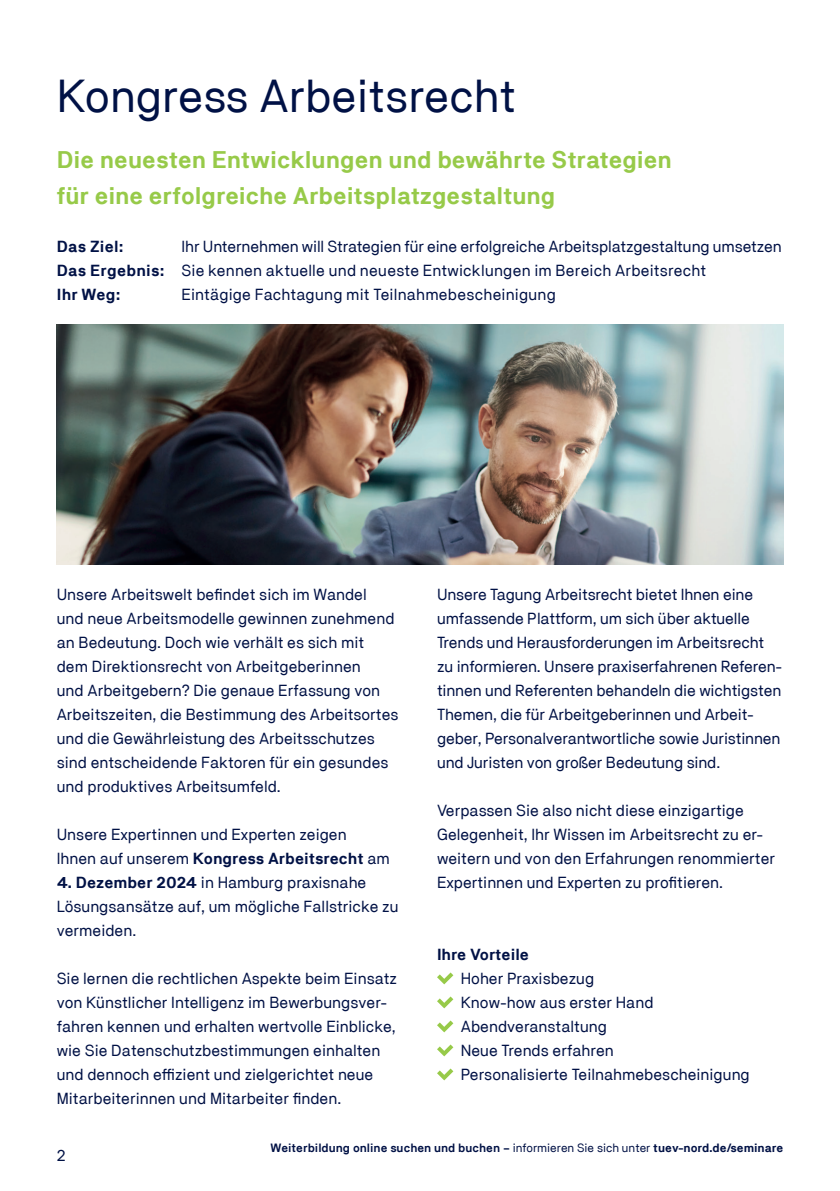
<style>
.page{position:relative;width:840px;height:1191px;background:#fff}
.page>*{position:absolute;margin:0;border:0;box-sizing:border-box;transform-origin:0 0}
.t1{font:46px "TNG Pro";color:#001145}
.t2{font:700 24px/36px "TNG Pro";letter-spacing:-.005em;color:#97ca49}
.t3{font:16px/24px "TNG Pro";color:#001145}
.t4{font:700 16px "TNG Pro";color:#001145}
.t5{font:600 12px "TNG Pro";color:#001145}
.s1{font-weight:700}
.s2{font-weight:400}
</style>
<div class="page">
<svg style="left:437px;top:972px;width:16px;height:12px"></svg>
<svg style="left:437px;top:996px;width:16px;height:12px"></svg>
<svg style="left:437px;top:1020px;width:16px;height:12px"></svg>
<svg style="left:437px;top:1044px;width:16px;height:12px"></svg>
<svg style="left:437px;top:1068px;width:16px;height:12px"></svg>
<img style="left:57px;top:324px;width:725px;height:240px">
<h1 class="t1" style="left:57px;top:69px;width:460px">Kongress Arbeitsrecht</h1>
<h2 class="t2" style="left:57px;top:141px;width:616px">Die neuesten Entwicklungen und bewährte Strategien für eine erfolgreiche Arbeitsplatzgestaltung</h2>
<p class="t3" style="left:57px;top:234px;width:726px;text-indent:125px">Ihr Unternehmen will Strategien für eine erfolgreiche Arbeitsplatzgestaltung umsetzen<br><span class="s1">Das Ergebnis:</span> Sie kennen aktuelle und neueste Entwicklungen im Bereich Arbeitsrecht<br><span class="s1">Ihr Weg:</span></p>
<p class="t4" style="left:57px;top:237px;width:68px">Das Ziel:</p>
<p class="t3" style="left:181px;top:282px;width:375px">Eintägige Fachtagung mit Teilnahmebescheinigung</p>
<p class="t3" style="left:57px;top:582px;width:343px">Unsere Arbeitswelt befindet sich im Wandel<br>und neue Arbeitsmodelle gewinnen zunehmend an Bedeutung. Doch wie verhält es sich mit dem Direktionsrecht von Arbeitgeberinnen<br>und Arbeitgebern? Die genaue Erfassung von Arbeitszeiten, die Bestimmung des Arbeitsortes und die Gewährleistung des Arbeitsschutzes sind entscheidende Faktoren für ein gesundes und produktives Arbeitsumfeld.</p>
<p class="t3" style="left:57px;top:822px;width:334px">Unsere Expertinnen und Experten zeigen<br>Ihnen auf unserem <span class="s1">Kongress Arbeitsrecht</span> am</p>
<p class="t3" style="left:57px;top:870px;width:343px"><span class="s1">4. Dezember 2024</span> in Hamburg praxisnahe<br>Lösungsansätze auf, um mögliche Fallstricke zu vermeiden.</p>
<p class="t3" style="left:57px;top:966px;width:342px">Sie lernen die rechtlichen Aspekte beim Einsatz von Künstlicher Intelligenz im Bewerbungsver&shy;fahren kennen und erhalten wertvolle Einblicke, wie Sie Datenschutzbestimmungen einhalten und dennoch effizient und zielgerichtet neue Mitarbeiterinnen und Mitarbeiter finden.</p>
<p class="t3" style="left:437px;top:582px;width:346px">Unsere Tagung Arbeitsrecht bietet Ihnen eine umfassende Plattform, um sich über aktuelle Trends und Herausforderungen im Arbeitsrecht zu informieren. Unsere praxiserfahrenen Referen&shy;tinnen und Referenten behandeln die wichtigsten Themen, die für Arbeitgeberinnen und Arbeit&shy;geber, Personalverantwortliche sowie Juristinnen und Juristen von großer Bedeutung sind.</p>
<p class="t3" style="left:437px;top:798px;width:339px">Verpassen Sie also nicht diese einzigartige Gelegenheit, Ihr Wissen im Arbeitsrecht zu er&shy;weitern und von den Erfahrungen renommierter Expertinnen und Experten zu profitieren.</p>
<p class="t4" style="left:437px;top:945px;width:93px">Ihre Vorteile</p>
<p class="t3" style="left:460px;top:966px;width:290px">Hoher Praxisbezug<br>Know-how aus erster Hand<br>Abendveranstaltung<br>Neue Trends erfahren<br>Personalisierte Teilnahmebescheinigung</p>
<p class="t3" style="left:57px;top:1143px;width:10px">2</p>
<p class="t5" style="left:270px;top:1141px;width:514px">Weiterbildung online suchen und buchen – <span class="s2">informieren Sie sich unter</span> <span class="s1">tuev-nord.de/seminare</span></p>
</div>
